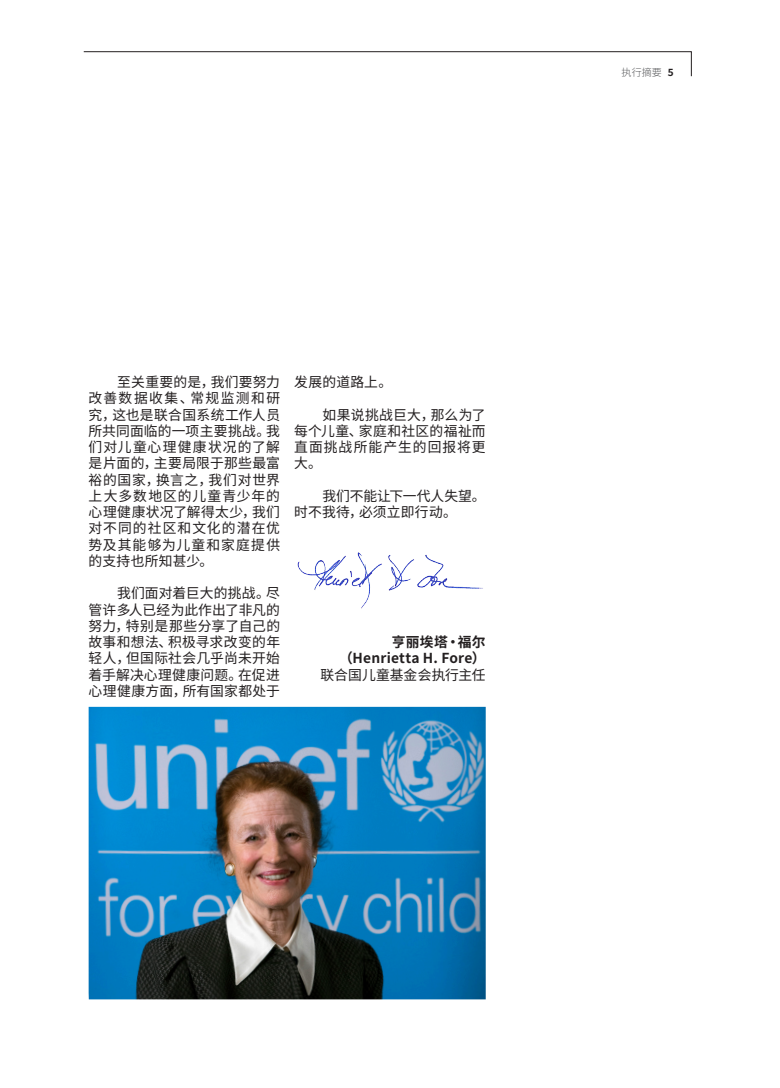
<style>
.page{position:relative;width:780px;height:1088px;background:#fff}
.page>*{position:absolute;margin:0;border:0;box-sizing:border-box;transform-origin:0 0}
.Testo{font:13.75px/16.2px "Source Han Sans SC";letter-spacing:.03em;color:#231f20;text-align:justify}
.Testo-2{font:700 13.75px/16.2px "Source Han Sans SC";letter-spacing:.015em;color:#231f20;text-align:right}
.Testo-3{font:13.75px/16.2px "Source Han Sans SC";letter-spacing:.005em;color:#231f20}
.t1{font:300 10px "Source Han Sans SC";color:#57585a}
.s1{font-weight:400}
.s2{font-weight:700;color:#231f20}
</style>
<div class="page">
<svg style="left:83px;top:51px;width:609px;height:26px"></svg>
<img style="left:297px;top:552px;width:186px;height:57px">
<img style="left:89px;top:707px;width:396px;height:292px">
<p class="Testo" style="left:89px;top:374px;width:193px;text-indent:28px">至关重要的是，我们要努力改善数据收集、常规监测和研究，这也是联合国系统工作人员所共同面临的一项主要挑战。我们对儿童心理健康状况的了解是片面的，主要局限于那些最富裕的国家，换言之，我们对世界上大多数地区的儿童青少年的心理健康状况了解得太少，我们对不同的社区和文化的潜在优势及其能够为儿童和家庭提供的支持也所知甚少。</p>
<p class="Testo" style="left:89px;top:585px;width:193px;text-indent:28px">我们面对着巨大的挑战。尽管许多人已经为此作出了非凡的努力，特别是那些分享了自己的故事和想法、积极寻求改变的年轻人，但国际社会几乎尚未开始着手解决心理健康问题。在促进心理健康方面，所有国家都处于</p>
<p class="Testo" style="left:294px;top:374px;width:99px">发展的道路上。</p>
<p class="Testo" style="left:294px;top:407px;width:193px;text-indent:28px">如果说挑战巨大，那么为了每个儿童、家庭和社区的福祉而直面挑战所能产生的回报将更大。</p>
<p class="Testo-3" style="left:294px;top:488px;width:193px;text-indent:28px">我们不能让下一代人失望。时不我待，必须立即行动。</p>
<p class="Testo-2" style="left:320px;top:634px;width:167px">亨丽埃塔·福尔（Henrietta H. Fore）<br><span class="s1">联合国儿童基金会执行主任</span></p>
<p class="t1" style="left:621px;top:67px;width:53px">执行摘要 <span class="s2">5</span></p>
</div>
